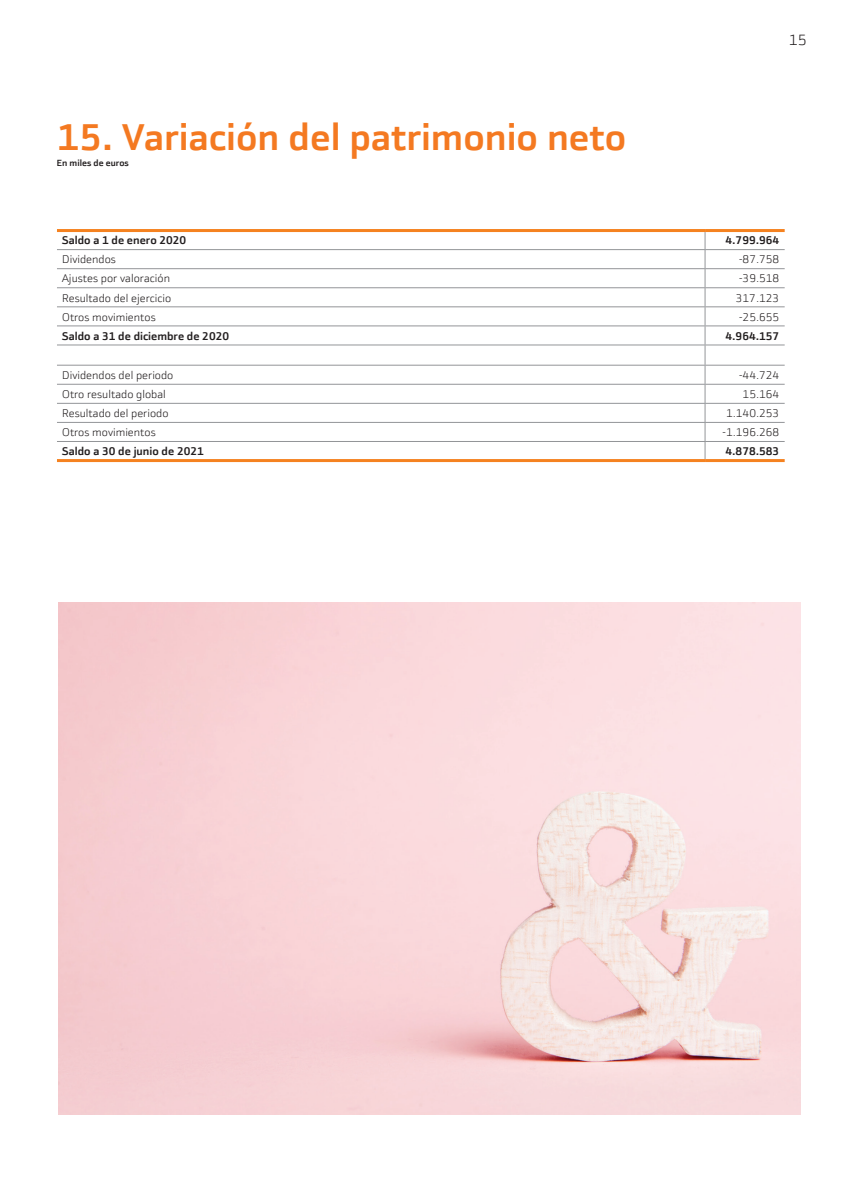
<style>
.page{position:relative;width:859px;height:1191px;background:#fff}
.page>*{position:absolute;margin:0;border:0;box-sizing:border-box;transform-origin:0 0}
.t1{font:700 37.5px "Bankinter Sans";color:#f47921}
.t2{font:300 15px "Bankinter Sans";color:#231f20}
.t3{font:300 11.25px "Bankinter Sans";color:#231f20}
.t4{font:700 11.25px "Bankinter Sans";color:#231f20}
.t5{font:700 9px "Bankinter Sans";color:#231f20}
</style>
<div class="page">
<hr style="left:57px;top:249px;width:648px;height:1px;background:#939598">
<hr style="left:705px;top:249px;width:80px;height:1px;background:#939598">
<hr style="left:57px;top:268px;width:648px;height:1px;background:#939598">
<hr style="left:705px;top:268px;width:80px;height:1px;background:#939598">
<hr style="left:57px;top:287px;width:648px;height:1px;background:#939598">
<hr style="left:705px;top:287px;width:80px;height:1px;background:#939598">
<hr style="left:57px;top:306px;width:648px;height:1px;background:#939598">
<hr style="left:705px;top:306px;width:80px;height:1px;background:#939598">
<hr style="left:57px;top:325px;width:648px;height:1px;background:#939598">
<hr style="left:705px;top:325px;width:80px;height:1px;background:#939598">
<hr style="left:57px;top:344px;width:648px;height:1px;background:#939598">
<hr style="left:705px;top:344px;width:80px;height:1px;background:#939598">
<hr style="left:57px;top:365px;width:648px;height:1px;background:#939598">
<hr style="left:705px;top:365px;width:80px;height:1px;background:#939598">
<hr style="left:57px;top:384px;width:648px;height:1px;background:#939598">
<hr style="left:705px;top:384px;width:80px;height:1px;background:#939598">
<hr style="left:57px;top:403px;width:648px;height:1px;background:#939598">
<hr style="left:705px;top:403px;width:80px;height:1px;background:#939598">
<hr style="left:57px;top:422px;width:648px;height:1px;background:#939598">
<hr style="left:705px;top:422px;width:80px;height:1px;background:#939598">
<hr style="left:57px;top:441px;width:648px;height:1px;background:#939598">
<hr style="left:705px;top:441px;width:80px;height:1px;background:#939598">
<svg style="left:705px;top:232px;width:1px;height:227px"></svg>
<hr style="left:57px;top:459px;width:648px;height:3px;background:#f58220">
<hr style="left:705px;top:459px;width:80px;height:3px;background:#f58220">
<hr style="left:57px;top:229px;width:648px;height:3px;background:#f58220">
<hr style="left:705px;top:229px;width:80px;height:3px;background:#f58220">
<img style="left:58px;top:602px;width:743px;height:512px">
<h2 class="t2" style="left:789px;top:32px;width:19px">15</h2>
<h1 class="t1" style="left:57px;top:114px;width:571px">15. Variación del patrimonio neto</h1>
<p class="t5" style="left:57px;top:158px;width:74px">En miles de euros</p>
<p class="t4" style="left:62px;top:233px;width:126px">Saldo a 1 de enero 2020</p>
<p class="t4" style="left:725px;top:233px;width:55px">4.799.964</p>
<p class="t3" style="left:62px;top:253px;width:55px">Dividendos</p>
<p class="t3" style="left:739px;top:253px;width:42px">-87.758</p>
<p class="t3" style="left:62px;top:272px;width:109px">Ajustes por valoración</p>
<p class="t3" style="left:739px;top:272px;width:42px">-39.518</p>
<p class="t3" style="left:62px;top:291px;width:111px">Resultado del ejercicio</p>
<p class="t3" style="left:736px;top:291px;width:45px">317.123</p>
<p class="t3" style="left:62px;top:310px;width:95px">Otros movimientos</p>
<p class="t3" style="left:739px;top:310px;width:42px">-25.655</p>
<p class="t4" style="left:62px;top:329px;width:168px">Saldo a 31 de diciembre de 2020</p>
<p class="t4" style="left:725px;top:329px;width:55px">4.964.157</p>
<p class="t3" style="left:62px;top:369px;width:113px">Dividendos del periodo</p>
<p class="t3" style="left:739px;top:369px;width:42px">-44.724</p>
<p class="t3" style="left:62px;top:388px;width:105px">Otro resultado global</p>
<p class="t3" style="left:743px;top:388px;width:38px">15.164</p>
<p class="t3" style="left:62px;top:407px;width:108px">Resultado del periodo</p>
<p class="t3" style="left:726px;top:407px;width:55px">1.140.253</p>
<p class="t3" style="left:62px;top:426px;width:95px">Otros movimientos</p>
<p class="t3" style="left:723px;top:426px;width:58px">-1.196.268</p>
<p class="t4" style="left:62px;top:444px;width:143px">Saldo a 30 de junio de 2021</p>
<p class="t4" style="left:725px;top:444px;width:55px">4.878.583</p>
</div>
